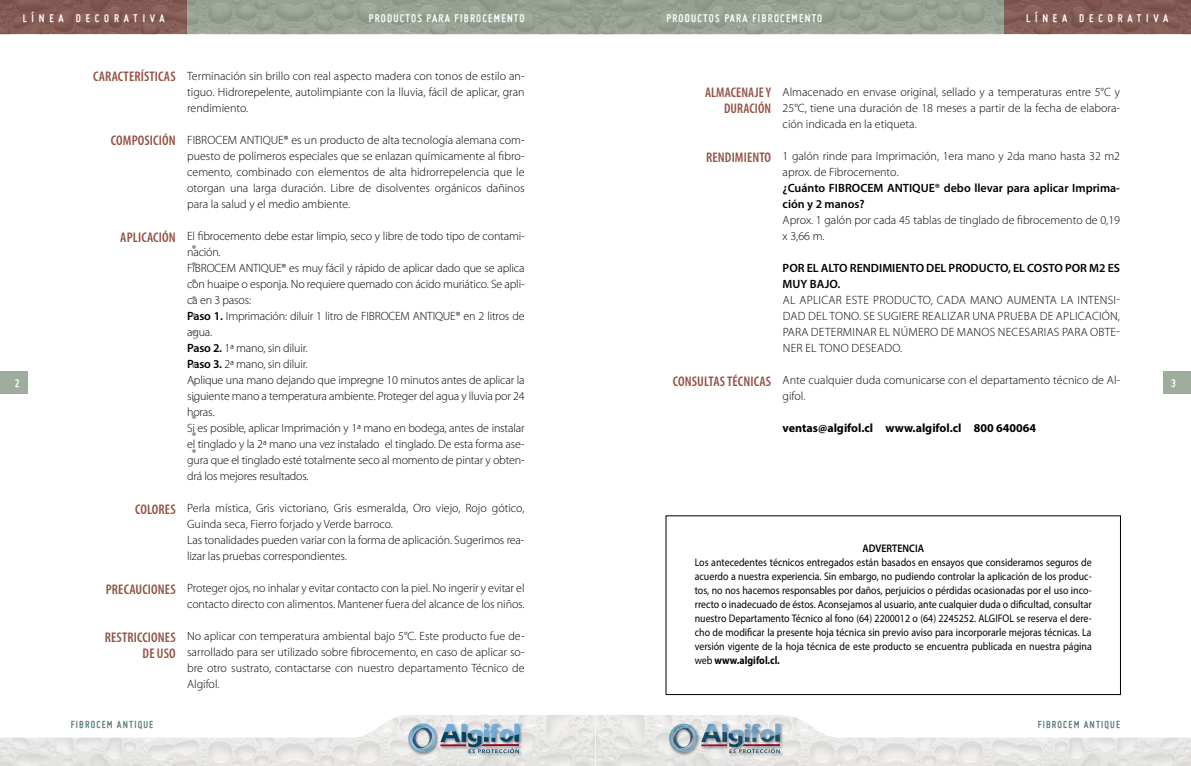
<style>
.page{position:relative;width:1191px;height:766px;background:#fff}
.page>*{position:absolute;margin:0;border:0;box-sizing:border-box;transform-origin:0 0}
.t1{font:600 condensed 14px/16px "Myriad Pro";letter-spacing:.01em;color:#934f45;text-align:right}
.t2{font:300 12px/16px "Myriad Pro";letter-spacing:-.01em;color:#000}
.t3{font:600 12px/16px "Myriad Pro";color:#000}
.t4{font:700 12px "Miso";letter-spacing:.1em;color:#fff}
.t5{font:700 12px "Myriad Pro";color:#000}
.t6{font:700 12px "Miso";letter-spacing:.4em;color:#fff}
.t7{font:11px/14px "Myriad Pro";color:#000;text-align:justify;scale:.9 1}
.t8{font:700 11px "Miso";letter-spacing:.1em;color:#597b7c}
.t9{font:600 11px "Myriad Pro";color:#000;scale:.9 1}
.s1{font-weight:600}
.s2{font-weight:700}
</style>
<div class="page">
<div style="left:1162px;top:371px;width:29px;height:23px;background:#9fad9e"></div>
<div style="left:0;top:371px;width:28px;height:23px;background:#9fad9e"></div>
<img style="left:0;top:715px;width:1191px;height:50px">
<div style="left:408px;top:722px;width:117px;height:34px;background:#000;opacity:.4"></div>
<svg style="left:406px;top:723px;width:116px;height:31px;background:#9eadbb"></svg>
<img style="left:0;top:0;width:596px;height:34px">
<div style="left:1003px;top:0;width:188px;height:34px;background:#845b55"></div>
<div style="left:596px;top:0;width:407px;height:34px;background:linear-gradient(to right,#96a193,#99a496)"></div>
<p class="t6" style="left:23px;top:12px;width:144px">LÍNEA DECORATIVA</p>
<p class="t4" style="left:369px;top:12px;width:157px">PRODUCTOS PARA FIBROCEMENTO</p>
<p class="t4" style="left:666px;top:12px;width:157px">PRODUCTOS PARA FIBROCEMENTO</p>
<p class="t6" style="left:1026px;top:12px;width:144px">LÍNEA DECORATIVA</p>
<p class="t1" style="left:93px;top:68px;width:13px">CARACTER</p>
<p class="t1" style="left:141px;top:68px;width:36px">ÍSTICAS</p>
<p class="t2" style="left:187px;top:68px;width:339px;text-align:justify">Terminación sin brillo con real aspecto madera con tonos de estilo an&shy;tiguo. Hidrorepelente, autolimpiante con la lluvia, fácil de aplicar, gran rendimiento.</p>
<p class="t2" style="left:187px;top:132px;width:339px;text-align:justify">FIBROCEM ANTIQUE® es un producto de alta tecnología alemana com&shy;puesto de polímeros especiales que se enlazan químicamente al fibro&shy;cemento, combinado con elementos de alta hidrorrepelencia que le otorgan una larga duración. Libre de disolventes orgánicos dañinos para la salud y el medio ambiente.</p>
<p class="t2" style="left:187px;top:228px;width:339px">El fibrocemento debe estar limpio, seco y libre de todo tipo de contami&shy;nación.<br>FIBROCEM ANTIQUE® es muy fácil y rápido de aplicar dado que se aplica con huaipe o esponja. No requiere quemado con ácido muriático. Se apli&shy;ca en 3 pasos:<br><span class="s1">Paso 1.</span> Imprimación: diluir 1 litro de FIBROCEM ANTIQUE® en 2 litros de agua.<br><span class="s1">Paso 2.</span> 1ª mano, sin diluir.<br><span class="s1">Paso 3.</span> 2ª mano, sin diluir.<br>Aplique una mano dejando que impregne 10 minutos antes de aplicar la siguiente mano a temperatura ambiente. Proteger del agua y lluvia por 24 horas.<br>Si es posible, aplicar Imprimación y 1ª mano en bodega, antes de instalar el tinglado y la 2ª mano una vez instalado el tinglado. De esta forma ase&shy;gura que el tinglado esté totalmente seco al momento de pintar y obten&shy;drá los mejores resultados.</p>
<p class="t2" style="left:187px;top:500px;width:339px">Perla mística, Gris victoriano, Gris esmeralda, Oro viejo, Rojo gótico, Guinda seca, Fierro forjado y Verde barroco.<br>Las tonalidades pueden variar con la forma de aplicación. Sugerimos rea&shy;lizar las pruebas correspondientes.</p>
<p class="t2" style="left:187px;top:580px;width:339px">Proteger ojos, no inhalar y evitar contacto con la piel. No ingerir y evitar el contacto directo con alimentos. Mantener fuera del alcance de los niños.</p>
<p class="t2" style="left:187px;top:628px;width:339px;text-align:justify">No aplicar con temperatura ambiental bajo 5°C. Este producto fue de&shy;sarrollado para ser utilizado sobre fibrocemento, en caso de aplicar so&shy;bre otro sustrato, contactarse con nuestro departamento Técnico de Algifol.</p>
<p class="t2" style="left:782px;top:84px;width:339px;text-align:justify">Almacenado en envase original, sellado y a temperaturas entre 5°C y 25°C, tiene una duración de 18 meses a partir de la fecha de elabora&shy;ción indicada en la etiqueta.</p>
<p class="t2" style="left:782px;top:148px;width:339px">1 galón rinde para Imprimación, 1era mano y 2da mano hasta 32 m2 aprox. de Fibrocemento.</p>
<p class="t3" style="left:782px;top:180px;width:339px">¿Cuánto FIBROCEM ANTIQUE® debo llevar para aplicar Imprima&shy;ción y 2 manos?</p>
<p class="t2" style="left:782px;top:212px;width:339px">Aprox. 1 galón por cada 45 tablas de tinglado de fibrocemento de 0,19 x 3,66 m.</p>
<p class="t3" style="left:782px;top:260px;width:339px">POR EL ALTO RENDIMIENTO DEL PRODUCTO, EL COSTO POR M2 ES<br>MUY BAJO.</p>
<p class="t2" style="left:782px;top:292px;width:24px">Al aplicar</p>
<p class="t2" style="left:846px;top:292px;width:7px">este</p>
<p class="t2" style="left:873px;top:292px;width:9px">producto</p>
<p class="t2" style="left:930px;top:292px;width:15px">, cada</p>
<p class="t2" style="left:970px;top:292px;width:9px">mano</p>
<p class="t2" style="left:1006px;top:292px;width:9px">aumenta</p>
<p class="t2" style="left:1060px;top:292px;width:23px">la intensi</p>
<p class="t2" style="left:1116px;top:292px;width:5px">-</p>
<p class="t2" style="left:782px;top:308px;width:9px">dad</p>
<p class="t2" style="left:808px;top:308px;width:8px">del</p>
<p class="t2" style="left:829px;top:308px;width:9px">tono</p>
<p class="t2" style="left:859px;top:308px;width:26px">. Se sugiere</p>
<p class="t2" style="left:922px;top:308px;width:7px">reali</p>
<p class="t2" style="left:949px;top:308px;width:31px">zar una</p>
<p class="t2" style="left:997px;top:308px;width:8px">prueba</p>
<p class="t2" style="left:1039px;top:308px;width:23px">de aplicaci</p>
<p class="t2" style="left:1102px;top:308px;width:20px">ón,</p>
<p class="t2" style="left:782px;top:324px;width:8px">para</p>
<p class="t2" style="left:811px;top:324px;width:8px">determinar</p>
<p class="t2" style="left:879px;top:324px;width:38px">el número</p>
<p class="t2" style="left:940px;top:324px;width:25px">de manos</p>
<p class="t2" style="left:998px;top:324px;width:8px">necesarias</p>
<p class="t2" style="left:1062px;top:324px;width:8px">para</p>
<p class="t2" style="left:1090px;top:324px;width:8px">obte</p>
<p class="t2" style="left:1116px;top:324px;width:5px">-</p>
<p class="t2" style="left:782px;top:340px;width:8px">ner</p>
<p class="t2" style="left:805px;top:340px;width:22px">el tono</p>
<p class="t2" style="left:851px;top:340px;width:8px">deseado</p>
<p class="t2" style="left:900px;top:340px;width:4px">.</p>
<p class="t2" style="left:782px;top:372px;width:339px">Ante cualquier duda comunicarse con el departamento técnico de Al&shy;gifol.</p>
<p class="t5" style="left:782px;top:420px;width:255px">ventas@algifol.cl www.algifol.cl 800 640064</p>
<p class="t1" style="left:724px;top:84px;width:49px;text-align:left;text-indent:-19px">ALMACENAJE Y<br>DURACIÓN</p>
<p class="t1" style="left:706px;top:148px;width:67px">RENDIMIENTO</p>
<p class="t1" style="left:111px;top:132px;width:66px">COMPOSICIÓN</p>
<p class="t1" style="left:120px;top:228px;width:57px">APLICACIÓN</p>
<p class="t1" style="left:673px;top:372px;width:99px">CONSULTAS TÉCNICAS</p>
<p class="t4" style="left:15px;top:376px;width:6px">2</p>
<p class="t4" style="left:1171px;top:376px;width:6px">3</p>
<p class="t1" style="left:135px;top:500px;width:41px">COLORES</p>
<p class="t9" style="left:862px;top:541px;width:70px">ADVERTENCIA</p>
<p class="t7" style="left:694px;top:555px;width:442px">Los antecedentes técnicos entregados están basados en ensayos que consideramos seguros de acuerdo a nuestra experiencia. Sin embargo, no pudiendo controlar la aplicación de los produc&shy;tos, no nos hacemos responsables por daños, perjuicios o pérdidas ocasionadas por el uso inco&shy;rrecto o inadecuado de éstos. Aconsejamos al usuario, ante cualquier duda o dificultad, consultar nuestro Departamento Técnico al fono (64) 2200012 o (64) 2245252. ALGIFOL se reserva el dere&shy;cho de modificar la presente hoja técnica sin previo aviso para incorporarle mejoras técnicas. La versión vigente de la hoja técnica de este producto se encuentra publicada en nuestra página web <span class="s2">www.algifol.cl.</span></p>
<p class="t1" style="left:106px;top:580px;width:71px">PRECAUCIONES</p>
<p class="t1" style="left:105px;top:628px;width:72px">RESTRICCIONES<br>DE USO</p>
<p class="t8" style="left:71px;top:718px;width:84px">FIBROCEM ANTIQUE</p>
<p class="t8" style="left:1037px;top:718px;width:84px">FIBROCEM ANTIQUE</p>
</div>
